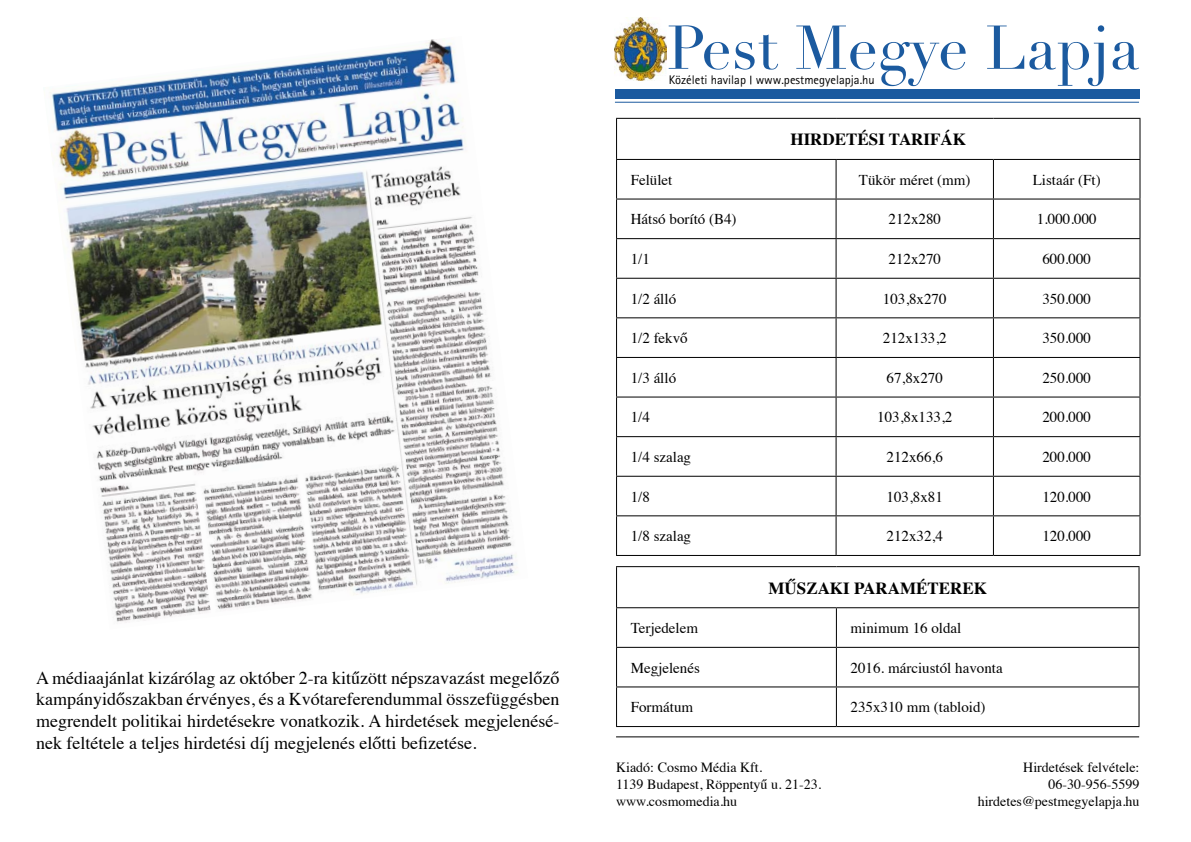
<style>
.page{position:relative;width:1191px;height:842px;background:#fff}
.page>*{position:absolute;margin:0;border:0;box-sizing:border-box;transform-origin:0 0}
.t1{font:60.7px "Didot";color:#1b5a9f}
.t2{font:18px/21.6px "Times";color:#000;text-align:justify}
.t3{font:700 17px "Times";color:#000}
.t4{font:15px "Times";color:#000}
.t5{font:14px/16.8px "Times";color:#000}
.t6{font:12.5px "Rotis Sans Serif";color:#000}
</style>
<div class="page">
<hr style="left:616px;top:737px;width:523px;height:1px;background:#000">
<svg style="left:617px;top:119px;width:522px;height:80px"></svg>
<svg style="left:617px;top:200px;width:218px;height:355px"></svg>
<svg style="left:836px;top:200px;width:303px;height:355px"></svg>
<hr style="left:616px;top:118px;width:220px;height:1px;background:#000">
<hr style="left:616px;top:119px;width:1px;height:40px;background:#000">
<hr style="left:836px;top:118px;width:157px;height:1px;background:#000">
<hr style="left:993px;top:118px;width:147px;height:1px;background:#000">
<hr style="left:1139px;top:119px;width:1px;height:40px;background:#000">
<hr style="left:616px;top:159px;width:220px;height:1px;background:#000">
<hr style="left:616px;top:160px;width:1px;height:39px;background:#000">
<hr style="left:836px;top:159px;width:157px;height:1px;background:#000">
<hr style="left:835px;top:160px;width:1px;height:39px;background:#000">
<hr style="left:993px;top:159px;width:147px;height:1px;background:#000">
<hr style="left:993px;top:160px;width:1px;height:39px;background:#000">
<hr style="left:1139px;top:160px;width:1px;height:39px;background:#000">
<hr style="left:616px;top:199px;width:220px;height:1px;background:#000">
<hr style="left:616px;top:200px;width:1px;height:38px;background:#000">
<hr style="left:836px;top:199px;width:157px;height:1px;background:#000">
<hr style="left:835px;top:200px;width:1px;height:38px;background:#000">
<hr style="left:993px;top:199px;width:147px;height:1px;background:#000">
<hr style="left:993px;top:200px;width:1px;height:38px;background:#000">
<hr style="left:1139px;top:200px;width:1px;height:38px;background:#000">
<hr style="left:616px;top:238px;width:220px;height:1px;background:#000">
<hr style="left:616px;top:239px;width:1px;height:39px;background:#000">
<hr style="left:836px;top:238px;width:157px;height:1px;background:#000">
<hr style="left:835px;top:239px;width:1px;height:39px;background:#000">
<hr style="left:993px;top:238px;width:147px;height:1px;background:#000">
<hr style="left:993px;top:239px;width:1px;height:39px;background:#000">
<hr style="left:1139px;top:239px;width:1px;height:39px;background:#000">
<hr style="left:616px;top:278px;width:220px;height:1px;background:#000">
<hr style="left:616px;top:279px;width:1px;height:38px;background:#000">
<hr style="left:836px;top:278px;width:157px;height:1px;background:#000">
<hr style="left:835px;top:279px;width:1px;height:38px;background:#000">
<hr style="left:993px;top:278px;width:147px;height:1px;background:#000">
<hr style="left:993px;top:279px;width:1px;height:38px;background:#000">
<hr style="left:1139px;top:279px;width:1px;height:38px;background:#000">
<hr style="left:616px;top:317px;width:220px;height:1px;background:#000">
<hr style="left:616px;top:318px;width:1px;height:39px;background:#000">
<hr style="left:836px;top:317px;width:157px;height:1px;background:#000">
<hr style="left:835px;top:318px;width:1px;height:39px;background:#000">
<hr style="left:993px;top:317px;width:147px;height:1px;background:#000">
<hr style="left:993px;top:318px;width:1px;height:39px;background:#000">
<hr style="left:1139px;top:318px;width:1px;height:39px;background:#000">
<hr style="left:616px;top:357px;width:220px;height:1px;background:#000">
<hr style="left:616px;top:358px;width:1px;height:39px;background:#000">
<hr style="left:836px;top:357px;width:157px;height:1px;background:#000">
<hr style="left:835px;top:358px;width:1px;height:39px;background:#000">
<hr style="left:993px;top:357px;width:147px;height:1px;background:#000">
<hr style="left:993px;top:358px;width:1px;height:39px;background:#000">
<hr style="left:1139px;top:358px;width:1px;height:39px;background:#000">
<hr style="left:616px;top:397px;width:220px;height:1px;background:#000">
<hr style="left:616px;top:398px;width:1px;height:38px;background:#000">
<hr style="left:836px;top:397px;width:157px;height:1px;background:#000">
<hr style="left:835px;top:398px;width:1px;height:38px;background:#000">
<hr style="left:993px;top:397px;width:147px;height:1px;background:#000">
<hr style="left:993px;top:398px;width:1px;height:38px;background:#000">
<hr style="left:1139px;top:398px;width:1px;height:38px;background:#000">
<hr style="left:616px;top:436px;width:220px;height:1px;background:#000">
<hr style="left:616px;top:437px;width:1px;height:39px;background:#000">
<hr style="left:836px;top:436px;width:157px;height:1px;background:#000">
<hr style="left:835px;top:437px;width:1px;height:39px;background:#000">
<hr style="left:993px;top:436px;width:147px;height:1px;background:#000">
<hr style="left:993px;top:437px;width:1px;height:39px;background:#000">
<hr style="left:1139px;top:437px;width:1px;height:39px;background:#000">
<hr style="left:616px;top:476px;width:220px;height:1px;background:#000">
<hr style="left:616px;top:477px;width:1px;height:38px;background:#000">
<hr style="left:836px;top:476px;width:157px;height:1px;background:#000">
<hr style="left:835px;top:477px;width:1px;height:38px;background:#000">
<hr style="left:993px;top:476px;width:147px;height:1px;background:#000">
<hr style="left:993px;top:477px;width:1px;height:38px;background:#000">
<hr style="left:1139px;top:477px;width:1px;height:38px;background:#000">
<hr style="left:616px;top:515px;width:220px;height:1px;background:#000">
<hr style="left:616px;top:516px;width:1px;height:39px;background:#000">
<hr style="left:836px;top:515px;width:157px;height:1px;background:#000">
<hr style="left:835px;top:516px;width:1px;height:39px;background:#000">
<hr style="left:993px;top:515px;width:147px;height:1px;background:#000">
<hr style="left:993px;top:516px;width:1px;height:39px;background:#000">
<hr style="left:1139px;top:516px;width:1px;height:39px;background:#000">
<hr style="left:616px;top:555px;width:220px;height:1px;background:#000">
<hr style="left:836px;top:555px;width:157px;height:1px;background:#000">
<hr style="left:993px;top:555px;width:147px;height:1px;background:#000">
<svg style="left:617px;top:567px;width:521px;height:159px"></svg>
<svg style="left:837px;top:608px;width:301px;height:118px"></svg>
<hr style="left:616px;top:566px;width:220px;height:1px;background:#000">
<hr style="left:616px;top:567px;width:1px;height:40px;background:#000">
<hr style="left:836px;top:566px;width:303px;height:1px;background:#000">
<hr style="left:1138px;top:567px;width:1px;height:40px;background:#000">
<hr style="left:616px;top:607px;width:220px;height:1px;background:#000">
<hr style="left:616px;top:608px;width:1px;height:39px;background:#000">
<hr style="left:836px;top:607px;width:303px;height:1px;background:#000">
<hr style="left:836px;top:608px;width:1px;height:39px;background:#000">
<hr style="left:1138px;top:608px;width:1px;height:39px;background:#000">
<hr style="left:616px;top:647px;width:220px;height:1px;background:#000">
<hr style="left:616px;top:648px;width:1px;height:38px;background:#000">
<hr style="left:836px;top:647px;width:303px;height:1px;background:#000">
<hr style="left:836px;top:648px;width:1px;height:38px;background:#000">
<hr style="left:1138px;top:648px;width:1px;height:38px;background:#000">
<hr style="left:616px;top:686px;width:220px;height:1px;background:#000">
<hr style="left:616px;top:687px;width:1px;height:39px;background:#000">
<hr style="left:836px;top:686px;width:303px;height:1px;background:#000">
<hr style="left:836px;top:687px;width:1px;height:39px;background:#000">
<hr style="left:1138px;top:687px;width:1px;height:39px;background:#000">
<hr style="left:616px;top:726px;width:220px;height:1px;background:#000">
<hr style="left:836px;top:726px;width:303px;height:1px;background:#000">
<hr style="left:615px;top:102px;width:524px;height:1px;background:#1b5a9f">
<div style="left:615px;top:89px;width:524px;height:9px;background:#1b5a9f"></div>
<img style="left:614px;top:18px;width:52px;height:62px">
<img style="left:50px;top:39px;width:468px;height:584px">
<p class="t2" style="left:36px;top:665px;width:525px">A médiaajánlat kizárólag az október 2-ra kitűzött népszavazást megelőző kampányidőszakban érvényes, és a Kvótareferendummal összefüggésben megrendelt politikai hirdetésekre vonatkozik. A hirdetések megjelenésé&shy;nek feltétele a teljes hirdetési díj megjelenés előtti befizetése.</p>
<h1 class="t1" style="left:667px;top:11px;width:474px">Pest Megye Lapja</h1>
<p class="t6" style="left:668px;top:73px;width:207px">Közéleti havilap www.pestmegyelapja.hu</p>
<p class="t3" style="left:790px;top:123px;width:177px">HIRDETÉSI TARIFÁK</p>
<p class="t4" style="left:630px;top:166px;width:43px">Felület</p>
<p class="t4" style="left:859px;top:166px;width:113px">Tükör méret (mm)</p>
<p class="t4" style="left:1032px;top:166px;width:69px">Listaár (Ft)</p>
<p class="t4" style="left:630px;top:205px;width:107px">Hátsó borító (B4)</p>
<p class="t4" style="left:888px;top:205px;width:54px">212x280</p>
<p class="t4" style="left:1036px;top:205px;width:61px">1.000.000</p>
<p class="t4" style="left:630px;top:245px;width:21px">1/1</p>
<p class="t4" style="left:888px;top:245px;width:54px">212x270</p>
<p class="t4" style="left:1042px;top:245px;width:50px">600.000</p>
<p class="t4" style="left:630px;top:285px;width:47px">1/2 álló</p>
<p class="t4" style="left:883px;top:285px;width:65px">103,8x270</p>
<p class="t4" style="left:1042px;top:285px;width:50px">350.000</p>
<p class="t4" style="left:630px;top:324px;width:59px">1/2 fekvő</p>
<p class="t4" style="left:883px;top:324px;width:65px">212x133,2</p>
<p class="t4" style="left:1042px;top:324px;width:50px">350.000</p>
<p class="t4" style="left:630px;top:364px;width:47px">1/3 álló</p>
<p class="t4" style="left:886px;top:364px;width:58px">67,8x270</p>
<p class="t4" style="left:1042px;top:364px;width:50px">250.000</p>
<p class="t4" style="left:630px;top:403px;width:21px">1/4</p>
<p class="t4" style="left:877px;top:403px;width:76px">103,8x133,2</p>
<p class="t4" style="left:1042px;top:403px;width:50px">200.000</p>
<p class="t4" style="left:630px;top:443px;width:62px">1/4 szalag</p>
<p class="t4" style="left:886px;top:443px;width:58px">212x66,6</p>
<p class="t4" style="left:1042px;top:443px;width:50px">200.000</p>
<p class="t4" style="left:630px;top:483px;width:21px">1/8</p>
<p class="t4" style="left:886px;top:483px;width:58px">103,8x81</p>
<p class="t4" style="left:1042px;top:483px;width:50px">120.000</p>
<p class="t4" style="left:630px;top:522px;width:62px">1/8 szalag</p>
<p class="t4" style="left:886px;top:522px;width:58px">212x32,4</p>
<p class="t4" style="left:1042px;top:522px;width:50px">120.000</p>
<p class="t3" style="left:768px;top:571px;width:220px">MŰSZAKI PARAMÉTEREK</p>
<p class="t4" style="left:630px;top:614px;width:69px">Terjedelem</p>
<p class="t4" style="left:850px;top:614px;width:112px">minimum 16 oldal</p>
<p class="t4" style="left:630px;top:654px;width:71px">Megjelenés</p>
<p class="t4" style="left:850px;top:654px;width:154px">2016. márciustól havonta</p>
<p class="t4" style="left:630px;top:693px;width:64px">Formátum</p>
<p class="t4" style="left:850px;top:693px;width:136px">235x310 mm (tabloid)</p>
<p class="t5" style="left:616px;top:758px;width:207px">Kiadó: Cosmo Média Kft.<br>1139 Budapest, Röppentyű u. 21-23. www.cosmomedia.hu</p>
<p class="t5" style="left:977px;top:758px;width:163px;text-align:right">Hirdetések felvétele:<br>06-30-956-5599 hirdetes@pestmegyelapja.hu</p>
</div>
